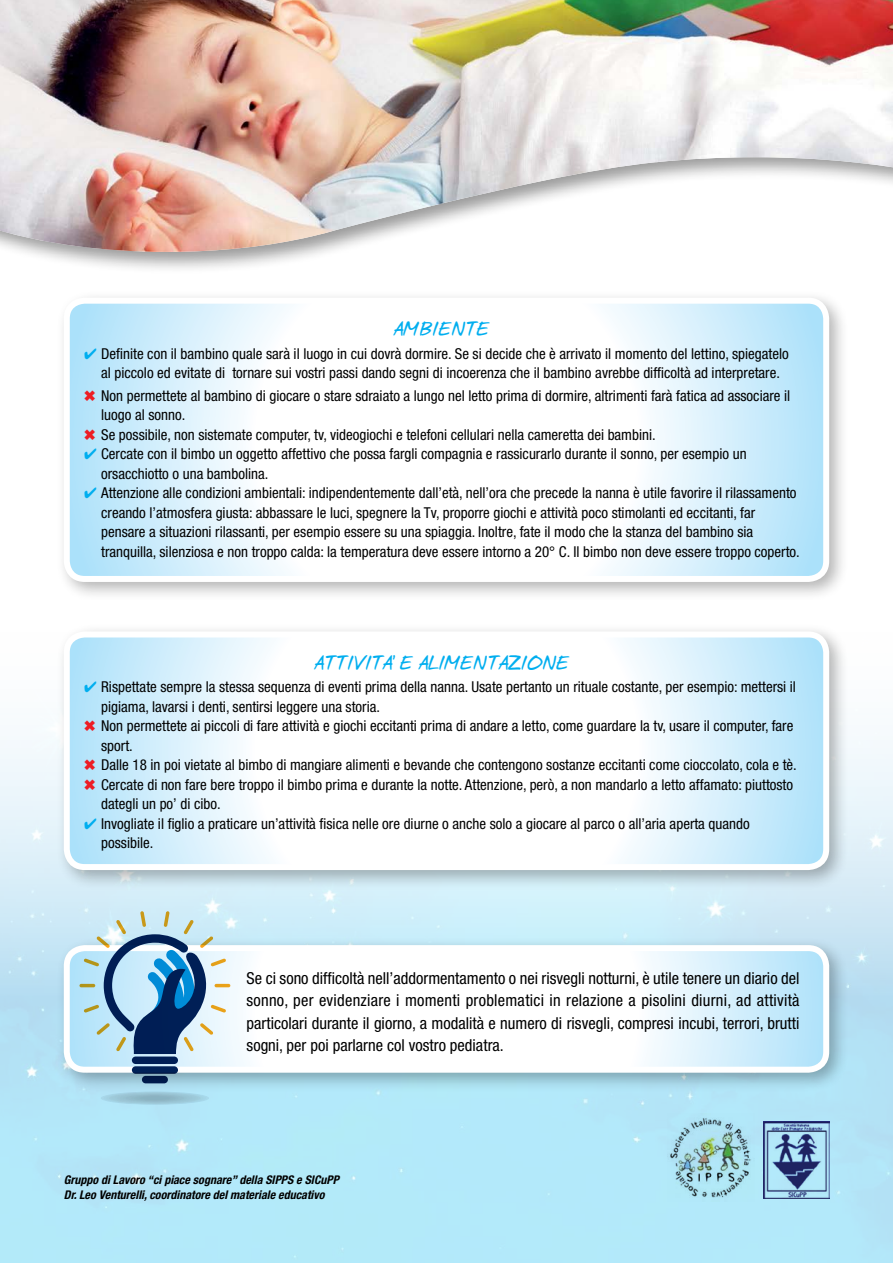
<style>
.page{position:relative;width:893px;height:1263px;background:#fff}
.page>*{position:absolute;margin:0;border:0;box-sizing:border-box;transform-origin:0 0}
.t1{font:condensed 16.5px/22.5px "Helvetica Neue LT Std";color:#000;text-align:justify}
.t2{font:16.5px "Annifont";letter-spacing:-.1em;color:#00aeef;scale:.9 1}
.t3{font:condensed 15px/19.5px "Helvetica Neue LT Std";color:#000}
.t4{font:italic 700 condensed 12px/15px "Helvetica Neue LT Std";color:#000}
.s1{color:#00aeef}
</style>
<div class="page">
<img style="left:0;top:740px;width:893px;height:523px">
<div style="left:55px;top:937px;width:794px;height:156px;background:#000;opacity:.3"></div>
<svg style="left:67px;top:948px;width:759px;height:122px"></svg>
<div style="left:64px;top:945px;width:765px;height:128px;border:6px solid #fff;border-radius:18px"></div>
<div style="left:55px;top:289px;width:794px;height:313px;background:#000;opacity:.3"></div>
<svg style="left:67px;top:301px;width:759px;height:278px"></svg>
<div style="left:64px;top:298px;width:765px;height:284px;border:6px solid #fff;border-radius:18px"></div>
<div style="left:55px;top:623px;width:794px;height:267px;background:#000;opacity:.3"></div>
<svg style="left:67px;top:634px;width:759px;height:233px"></svg>
<div style="left:64px;top:631px;width:765px;height:239px;border:6px solid #fff;border-radius:18px"></div>
<div style="left:101px;top:1091px;width:108px;height:14px;background:#a8d8eb;border-radius:50%"></div>
<div style="left:104px;top:1092px;width:102px;height:12px;background:#a4d3e4;border-radius:50%"></div>
<div style="left:109px;top:1092px;width:92px;height:12px;background:#9fcbdb;border-radius:50%"></div>
<div style="left:117px;top:1093px;width:75px;height:10px;background:#9ac4d4;border-radius:50%"></div>
<div style="left:123px;top:1094px;width:64px;height:8px;background:#97c2d0;border-radius:50%"></div>
<div style="left:126px;top:1094px;width:58px;height:8px;background:#94bccb;border-radius:50%"></div>
<div style="left:134px;top:1095px;width:42px;height:6px;background:#8fb6c5;border-radius:50%"></div>
<hr style="left:140px;top:1096px;width:30px;height:4px;background:#8ab2c1;border-radius:50%">
<svg style="left:79px;top:911px;width:151px;height:172px;background:#99b8cc"></svg>
<div style="left:0;top:0;width:893px;height:275px;background:#000;opacity:.4"></div>
<img style="left:0;top:0;width:893px;height:252px">
<img style="left:667px;top:1114px;width:88px;height:87px">
<img style="left:763px;top:1121px;width:66px;height:77px">
<svg style="left:85px;top:390px;width:10px;height:11px"></svg>
<svg style="left:85px;top:429px;width:10px;height:11px"></svg>
<svg style="left:85px;top:721px;width:10px;height:10px"></svg>
<svg style="left:85px;top:760px;width:10px;height:10px"></svg>
<svg style="left:85px;top:779px;width:10px;height:11px"></svg>
<p class="t2" style="left:393px;top:315px;width:110px">AMBIENTE</p>
<p class="t3" style="left:84px;top:343px;width:706px;text-align:center"><span class="s1">✔</span> Definite con il bambino quale sarà il luogo in cui dovrà dormire. Se si decide che è arrivato il momento del lettino, spiegatelo al piccolo ed evitate di tornare sui vostri passi dando segni di incoerenza che il bambino avrebbe difficoltà ad interpretare.</p>
<p class="t3" style="left:101px;top:385px;width:690px">Non permettete al bambino di giocare o stare sdraiato a lungo nel letto prima di dormire, altrimenti farà fatica ad associare il luogo al sonno.<br>Se possibile, non sistemate computer, tv, videogiochi e telefoni cellulari nella cameretta dei bambini.</p>
<p class="t3" style="left:101px;top:444px;width:647px;text-indent:-17px"><span class="s1">✔</span> Cercate con il bimbo un oggetto affettivo che possa fargli compagnia e rassicurarlo durante il sonno, per esempio un orsacchiotto o una bambolina.</p>
<p class="t3" style="left:101px;top:483px;width:700px;text-indent:-17px"><span class="s1">✔</span> Attenzione alle condizioni ambientali: indipendentemente dall’età, nell’ora che precede la nanna è utile favorire il rilassamento creando l’atmosfera giusta: abbassare le luci, spegnere la Tv, proporre giochi e attività poco stimolanti ed eccitanti, far pensare a situazioni rilassanti, per esempio essere su una spiaggia. Inoltre, fate il modo che la stanza del bambino sia tranquilla, silenziosa e non troppo calda: la temperatura deve essere intorno a 20° C. Il bimbo non deve essere troppo coperto.</p>
<p class="t2" style="left:313px;top:648px;width:287px">ATTIVITA’ E ALIMENTAZIONE</p>
<p class="t3" style="left:101px;top:677px;width:697px;text-indent:-17px"><span class="s1">✔</span> Rispettate sempre la stessa sequenza di eventi prima della nanna. Usate pertanto un rituale costante, per esempio: mettersi il pigiama, lavarsi i denti, sentirsi leggere una storia.<br>Non permettete ai piccoli di fare attività e giochi eccitanti prima di andare a letto, come guardare la tv, usare il computer, fare sport.<br>Dalle 18 in poi vietate al bimbo di mangiare alimenti e bevande che contengono sostanze eccitanti come cioccolato, cola e tè.<br>Cercate di non fare bere troppo il bimbo prima e durante la notte. Attenzione, però, a non mandarlo a letto affamato: piuttosto dategli un po’ di cibo.</p>
<p class="t3" style="left:101px;top:814px;width:650px;text-indent:-17px"><span class="s1">✔</span> Invogliate il figlio a praticare un’attività fisica nelle ore diurne o anche solo a giocare al parco o all’aria aperta quando possibile.</p>
<p class="t1" style="left:247px;top:966px;width:554px">Se ci sono difficoltà nell’addormentamento o nei risvegli notturni, è utile tenere un diario del sonno, per evidenziare i momenti problematici in relazione a pisolini diurni, ad attività particolari durante il giorno, a modalità e numero di risvegli, compresi incubi, terrori, brutti sogni, per poi parlarne col vostro pediatra.</p>
<p class="t4" style="left:64px;top:1172px;width:277px">Gruppo di Lavoro “ci piace sognare” della SIPPS e SICuPP<br>Dr. Leo Venturelli, coordinatore del materiale educativo</p>
</div>
